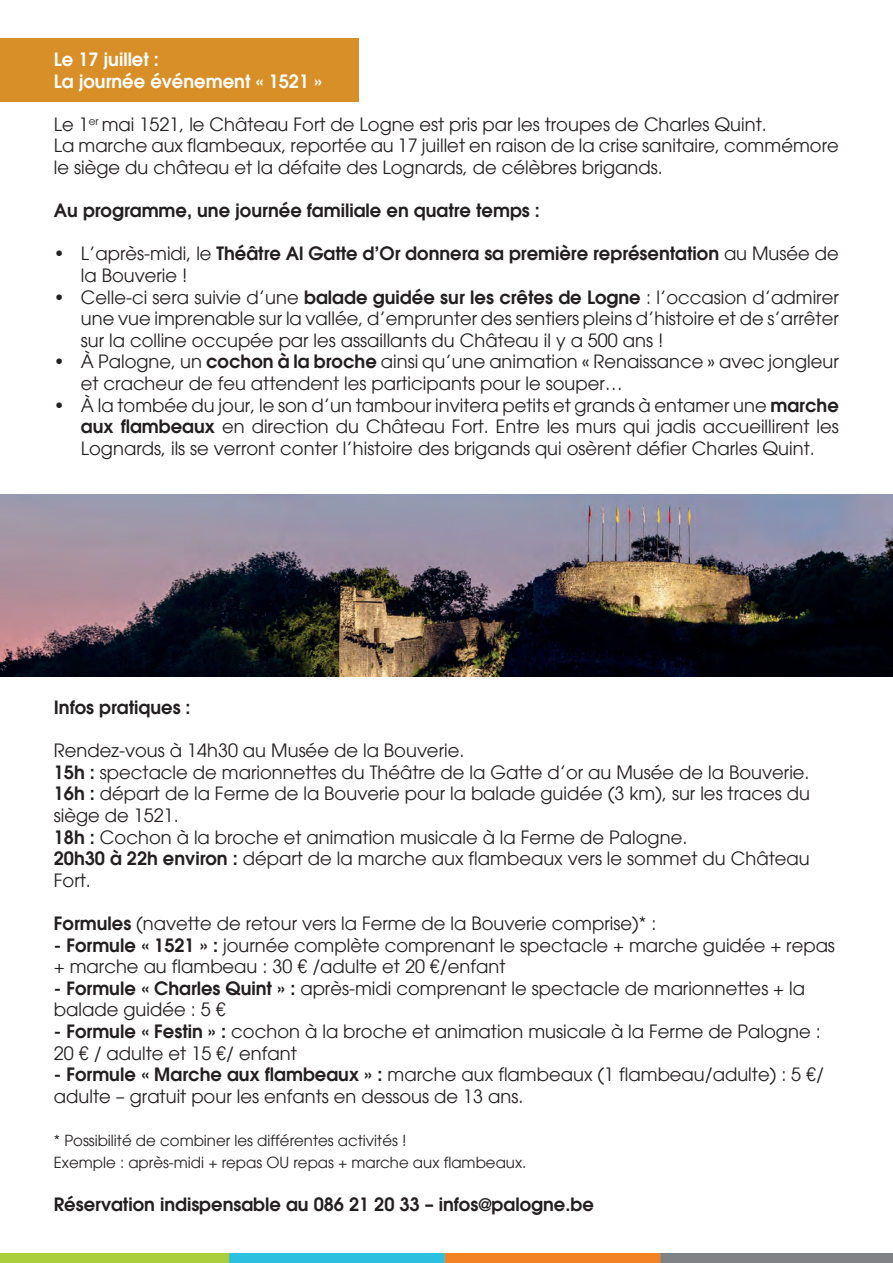
<style>
.page{position:relative;width:893px;height:1263px;background:#fff}
.page>*{position:absolute;margin:0;border:0;box-sizing:border-box;transform-origin:0 0}
.t1{font:18px/21.6px "Avant Garde";color:#231f20}
.t2{font:600 18px/21.6px "Avant Garde";color:#231f20}
.t3{font:600 18px/21.6px "Avant Garde";color:#fff}
.t4{font:15px/21.6px "Avant Garde";color:#231f20}
.s1{font-weight:400}
.s2{font-weight:600}
</style>
<div class="page">
<div style="left:0;top:38px;width:358px;height:64px;background:#d98f28"></div>
<img style="left:0;top:1253px;width:893px;height:10px">
<img style="left:0;top:494px;width:893px;height:183px">
<p class="t3" style="left:54px;top:48px;width:270px">Le 17 juillet :<br>La journée événement « 1521 »</p>
<p class="t1" style="left:54px;top:113px;width:786px">Le 1<sup>er</sup> mai 1521, le Château Fort de Logne est pris par les troupes de Charles Quint.<br>La marche aux flambeaux, reportée au 17 juillet en raison de la crise sanitaire, commémore le siège du château et la défaite des Lognards, de célèbres brigands.</p>
<p class="t2" style="left:54px;top:199px;width:488px">Au programme, une journée familiale en quatre temps :</p>
<p class="t2" style="left:81px;top:243px;width:759px;text-indent:-27px"><span class="s1">• L’après-midi, le</span> Théâtre Al Gatte d’Or donnera sa première représentation <span class="s1">au Musée de la Bouverie !</span></p>
<p class="t1" style="left:81px;top:286px;width:759px;text-align:justify;text-indent:-27px">• Celle-ci sera suivie d’une <span class="s2">balade guidée sur les crêtes de Logne</span> : l’occasion d’admirer une vue imprenable sur la vallée, d’emprunter des sentiers pleins d’histoire et de s’arrêter sur la colline occupée par les assaillants du Château il y a 500 ans !</p>
<p class="t1" style="left:81px;top:351px;width:759px;text-indent:-27px">• À Palogne, un <span class="s2">cochon à la broche</span> ainsi qu’une animation « Renaissance » avec jongleur et cracheur de feu attendent les participants pour le souper…</p>
<p class="t1" style="left:81px;top:394px;width:759px;text-align:justify;text-indent:-27px">• À la tombée du jour, le son d’un tambour invitera petits et grands à entamer une <span class="s2">marche aux flambeaux</span> en direction du Château Fort. Entre les murs qui jadis accueillirent les Lognards, ils se verront conter l’histoire des brigands qui osèrent défier Charles Quint.</p>
<p class="t2" style="left:54px;top:696px;width:138px">Infos pratiques :</p>
<p class="t1" style="left:54px;top:740px;width:758px">Rendez-vous à 14h30 au Musée de la Bouverie.<br><span class="s2">15h :</span> spectacle de marionnettes du Théâtre de la Gatte d’or au Musée de la Bouverie.<br><span class="s2">16h :</span> départ de la Ferme de la Bouverie pour la balade guidée (3 km), sur les traces du siège de 1521.<br><span class="s2">18h :</span> Cochon à la broche et animation musicale à la Ferme de Palogne.<br><span class="s2">20h30 à 22h environ :</span> départ de la marche aux flambeaux vers le sommet du Château Fort.</p>
<p class="t1" style="left:54px;top:913px;width:604px"><span class="s2">Formules</span> (navette de retour vers la Ferme de la Bouverie comprise)* :</p>
<p class="t1" style="left:54px;top:934px;width:783px"><span class="s2">- Formule « 1521 » :</span> journée complète comprenant le spectacle + marche guidée + repas + marche au flambeau : 30 € /adulte et 20 €/enfant</p>
<p class="t1" style="left:54px;top:977px;width:753px"><span class="s2">- Formule « Charles Quint » :</span> après-midi comprenant le spectacle de marionnettes + la balade guidée : 5 €</p>
<p class="t1" style="left:54px;top:1021px;width:768px"><span class="s2">- Formule « Festin » :</span> cochon à la broche et animation musicale à la Ferme de Palogne :<br>20 € / adulte et 15 €/ enfant</p>
<p class="t1" style="left:54px;top:1064px;width:772px"><span class="s2">- Formule « Marche aux flambeaux » :</span> marche aux flambeaux (1 flambeau/adulte) : 5 €/ adulte – gratuit pour les enfants en dessous de 13 ans.</p>
<p class="t4" style="left:54px;top:1130px;width:474px">* Possibilité de combiner les différentes activités !<br>Exemple : après-midi + repas OU repas + marche aux flambeaux.</p>
<p class="t2" style="left:54px;top:1193px;width:541px">Réservation indispensable au 086 21 20 33 – infos@palogne.be</p>
</div>
